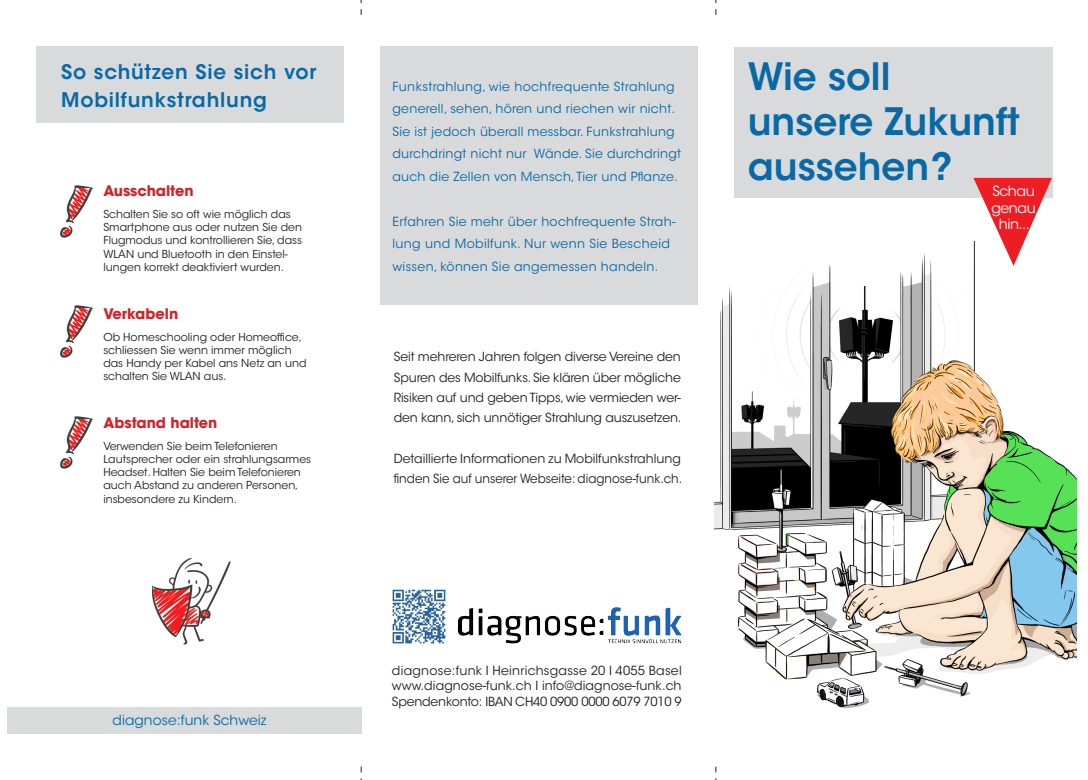
<style>
.page{position:relative;width:1088px;height:780px;background:#fff}
.page>*{position:absolute;margin:0;border:0;box-sizing:border-box;transform-origin:0 0}
.t1{font:600 37.5px/45px "ITC Avant Garde Std";color:#0969a5}
.t2{font:600 20px/27.4px "ITC Avant Garde Std";letter-spacing:.04em;color:#0969a5}
.t3{font:700 14.5px "ITC Avant Garde Std";color:#d1232a}
.t4{font:14.12px/16.9px "ITC Avant Garde Std";letter-spacing:-.03em;color:#fff;text-align:center}
.t5{font:13.75px "ITC Avant Garde Std";letter-spacing:.005em;color:#0969a5}
.t6{font:12.5px/20.4px "ITC Avant Garde Std";letter-spacing:-.005em;color:#231f20;text-align:justify}
.t7{font:12.5px/22.5px "ITC Avant Garde Std";letter-spacing:.025em;color:#0969a5}
.t8{font:11px/13.1px "ITC Avant Garde Std";color:#231f20}
</style>
<div class="page">
<div style="left:7px;top:707px;width:354px;height:26px;background:#d9dadc"></div>
<div style="left:36px;top:46px;width:307px;height:76px;background:#d9dadc"></div>
<div style="left:733px;top:47px;width:319px;height:150px;background:#d9dadc"></div>
<img style="left:392px;top:589px;width:54px;height:55px">
<img style="left:458px;top:607px;width:224px;height:37px">
<img style="left:152px;top:557px;width:79px;height:88px">
<img style="left:714px;top:253px;width:362px;height:456px">
<svg style="left:973px;top:178px;width:79px;height:88px"></svg>
<img style="left:60px;top:185px;width:33px;height:53px">
<img style="left:60px;top:305px;width:33px;height:53px">
<img style="left:60px;top:416px;width:33px;height:53px">
<div style="left:380px;top:47px;width:317px;height:258px;background:#d9dadc"></div>
<h2 class="t2" style="left:61px;top:58px;width:257px">So schützen Sie sich vor<br>Mobilfunkstrahlung</h2>
<h3 class="t3" style="left:103px;top:181px;width:92px">Ausschalten</h3>
<p class="t8" style="left:103px;top:208px;width:200px">Schalten Sie so oft wie möglich das Smartphone aus oder nutzen Sie den Flugmodus und kontrollieren Sie, dass WLAN und Bluetooth in den Einstel&shy;lungen korrekt deaktiviert wurden.</p>
<h3 class="t3" style="left:103px;top:304px;width:76px">Verkabeln</h3>
<p class="t8" style="left:103px;top:330px;width:205px">Ob Homeschooling oder Homeoffice, schliessen Sie wenn immer möglich das Handy per Kabel ans Netz an und schalten Sie WLAN aus.</p>
<h3 class="t3" style="left:103px;top:413px;width:116px">Abstand halten</h3>
<p class="t8" style="left:103px;top:439px;width:209px">Verwenden Sie beim Telefonieren Lautsprecher oder ein strahlungsarmes Headset. Halten Sie beim Telefonieren auch Abstand zu anderen Personen, insbesondere zu Kindern.</p>
<p class="t5" style="left:113px;top:711px;width:156px">diagnose:funk Schweiz</p>
<p class="t7" style="left:392px;top:75px;width:290px">Funkstrahlung, wie hochfrequente Strahlung generell, sehen, hören und riechen wir nicht.<br>Sie ist jedoch überall messbar. Funkstrahlung durchdringt nicht nur Wände. Sie durchdringt auch die Zellen von Mensch, Tier und Pflanze.</p>
<p class="t7" style="left:392px;top:210px;width:284px">Erfahren Sie mehr über hochfrequente Strah&shy;lung und Mobilfunk. Nur wenn Sie Bescheid wissen, können Sie angemessen handeln.</p>
<p class="t6" style="left:394px;top:347px;width:289px">Seit mehreren Jahren folgen diverse Vereine den Spuren des Mobilfunks. Sie klären über mögliche Risiken auf und geben Tipps, wie vermieden wer&shy;den kann, sich unnötiger Strahlung auszusetzen.</p>
<p class="t6" style="left:394px;top:448px;width:290px">Detaillierte Informationen zu Mobilfunkstrahlung finden Sie auf unserer Webseite: diagnose-funk.ch.</p>
<h1 class="t1" style="left:748px;top:54px;width:274px">Wie soll unsere Zukunft aussehen?</h1>
<p class="t4" style="left:991px;top:182px;width:46px">Schau genau hin...</p>
<p class="t6" style="left:392px;top:662px;width:291px;line-height:15.5px">diagnose:funk I Heinrichsgasse 20 I 4055 Basel www.diagnose-funk.ch I info@diagnose-funk.ch Spendenkonto: IBAN CH40 0900 0000 6079 7010 9</p>
</div>
